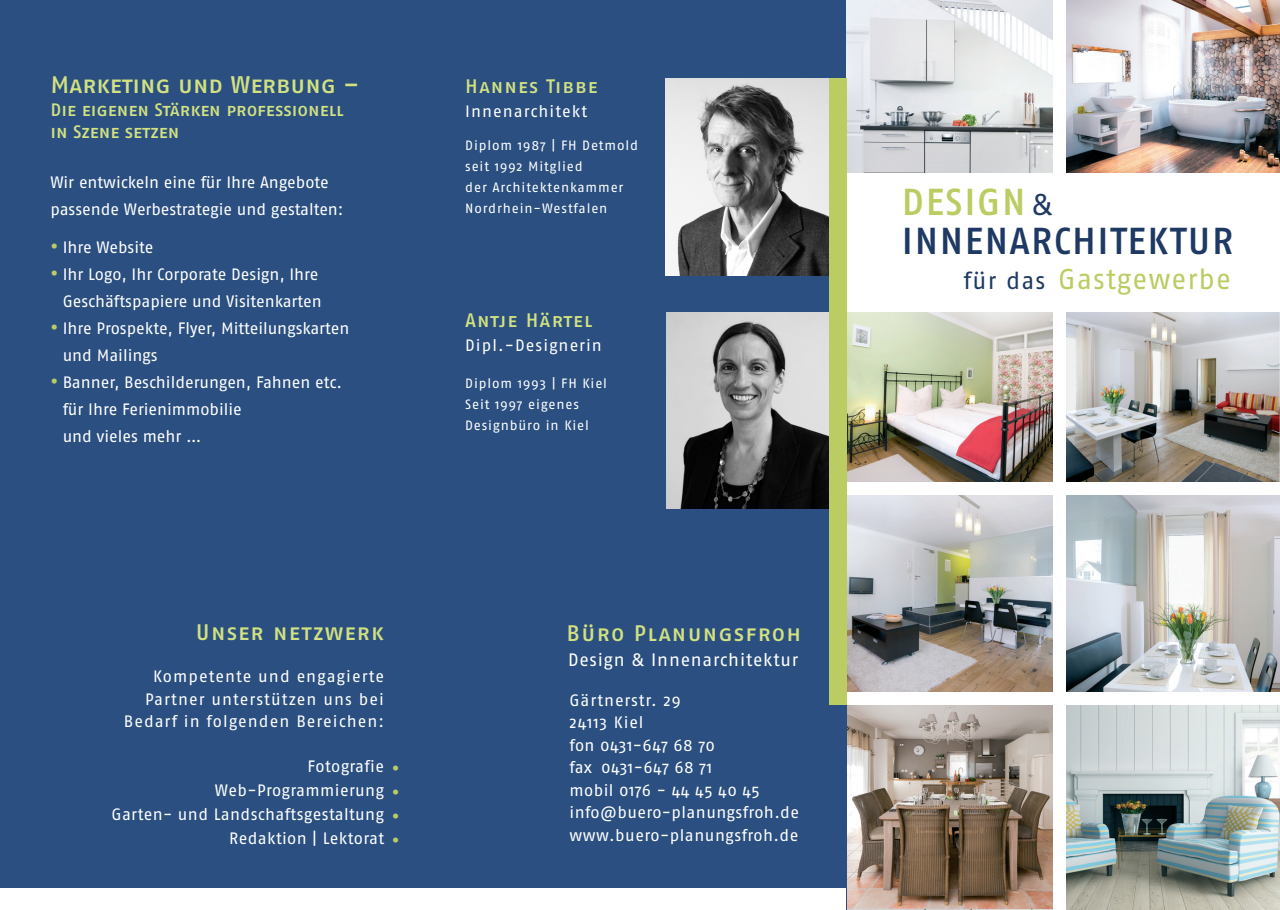
<style>
.page{position:relative;width:1280px;height:910px;background:#fff}
.page>*{position:absolute;margin:0;border:0;box-sizing:border-box;transform-origin:0 0}
.t1{font:37.5px/39px "Fago No Med Caps";letter-spacing:.025em;color:#1e3963}
.t2{font:28.5px "Fago No";letter-spacing:.035em;color:#bacc62}
.t3{font:24px "Fago No Med Caps";letter-spacing:-.005em;color:#d2e181}
.t4{font:22.5px "Fago No Med Caps";letter-spacing:.055em;color:#d2e181}
.t5{font:700 21px/24px "Fago No";color:#bacc62;text-align:justify}
.t6{font:19.5px "Fago No Med Caps";letter-spacing:.045em;color:#d2e181}
.t7{font:18px/22.5px "Fago No Med Caps";letter-spacing:-.005em;color:#d2e181}
.t8{font:18px "Fago No";letter-spacing:.04em;color:#fff}
.t9{font:16.5px/27px "Fago No";letter-spacing:.005em;color:#fff}
.t10{font:16.5px/22.5px "Fago No";letter-spacing:.025em;color:#fff}
.t11{font:16.5px/22.5px "Fago No";letter-spacing:.06em;color:#fff;text-align:right}
.t12{font:16.5px "Fago No";letter-spacing:.065em;color:#fff}
.t13{font:13.5px/21px "Fago No";letter-spacing:.06em;color:#fff}
.s1{color:#bacc62}
.s2{font-family:"Fago No";font-size:30px}
.s3{font-size:24px;color:#1e3963}
</style>
<div class="page">
<img style="left:846px;top:312px;width:434px;height:597px">
<img style="left:846px;top:495px;width:434px;height:197px">
<img style="left:1066px;top:0;width:214px;height:173px">
<img style="left:846px;top:704px;width:207px;height:204px">
<div style="left:842px;top:482px;width:438px;height:13px;background:#fff"></div>
<div style="left:0;top:0;width:846px;height:910px;background:#2a4f80"></div>
<div style="left:0;top:888px;width:846px;height:22px;background:#fff"></div>
<img style="left:666px;top:312px;width:163px;height:196px">
<img style="left:1066px;top:704px;width:214px;height:206px">
<div style="left:846px;top:692px;width:434px;height:12px;background:#fff"></div>
<img style="left:665px;top:78px;width:164px;height:198px">
<img style="left:846px;top:0;width:207px;height:173px">
<div style="left:1053px;top:0;width:13px;height:910px;background:#fff"></div>
<div style="left:829px;top:78px;width:17px;height:626px;background:#bacc62"></div>
<p class="t3" style="left:50px;top:71px;width:310px">Marketing und Werbung –</p>
<p class="t7" style="left:50px;top:98px;width:295px">Die eigenen Stärken professionell in Szene setzen</p>
<p class="t9" style="left:50px;top:169px;width:295px">Wir entwickeln eine für Ihre Angebote passende Werbestrategie und gestalten:</p>
<p class="t5" style="left:50px;top:233px;width:10px;line-height:27px">• •</p>
<p class="t9" style="left:63px;top:233px;width:288px">Ihre Website<br>Ihr Logo, Ihr Corporate Design, Ihre<br>Geschäftspapiere und Visitenkarten<br>Ihre Prospekte, Flyer, Mitteilungskarten und Mailings<br>Banner, Beschilderungen, Fahnen etc. für Ihre Ferienimmobilie<br>und vieles mehr …</p>
<p class="t5" style="left:50px;top:315px;width:10px">•</p>
<p class="t5" style="left:50px;top:369px;width:10px">•</p>
<p class="t6" style="left:465px;top:75px;width:134px">Hannes Tibbe</p>
<p class="t12" style="left:465px;top:102px;width:123px">Innenarchitekt</p>
<p class="t13" style="left:465px;top:135px;width:174px">Diplom 1987 | FH Detmold seit 1992 Mitglied<br>der Architektenkammer<br>Nordrhein-Westfalen</p>
<p class="t6" style="left:465px;top:309px;width:129px">Antje Härtel</p>
<p class="t11" style="left:465px;top:334px;width:138px">Dipl.-Designerin</p>
<p class="t13" style="left:465px;top:373px;width:143px">Diplom 1993 | FH Kiel<br>Seit 1997 eigenes<br>Designbüro in Kiel</p>
<p class="t4" style="left:196px;top:619px;width:190px">Unser netzwerk</p>
<p class="t4" style="left:567px;top:620px;width:236px">Büro Planungsfroh</p>
<p class="t11" style="left:124px;top:665px;width:262px">Kompetente und engagierte<br>Partner unterstützen uns bei<br>Bedarf in folgenden Bereichen:</p>
<p class="t9" style="left:112px;top:754px;width:274px;line-height:24px;text-align:right">Fotografie<br>Web-Programmierung<br>Garten- und Landschaftsgestaltung<br>Redaktion | Lektorat</p>
<p class="t5" style="left:391px;top:757px;width:10px">• • • •</p>
<p class="t8" style="left:568px;top:649px;width:232px">Design &amp; Innenarchitektur</p>
<p class="t10" style="left:570px;top:689px;width:231px">Gärtnerstr. 29<br>24113 Kiel<br>fon 0431-647 68 70<br>fax 0431-647 68 71<br>mobil 0176 - 44 45 40 45 info@buero-planungsfroh.de www.buero-planungsfroh.de</p>
<p class="t1" style="left:901px;top:182px;width:333px"><span class="s1">DESIGN</span> <span class="s2">&amp;<br></span>INNENARCHITEKTUR</p>
<p class="t2" style="left:963px;top:263px;width:269px"><span class="s3">für das</span> Gastgewerbe</p>
</div>
